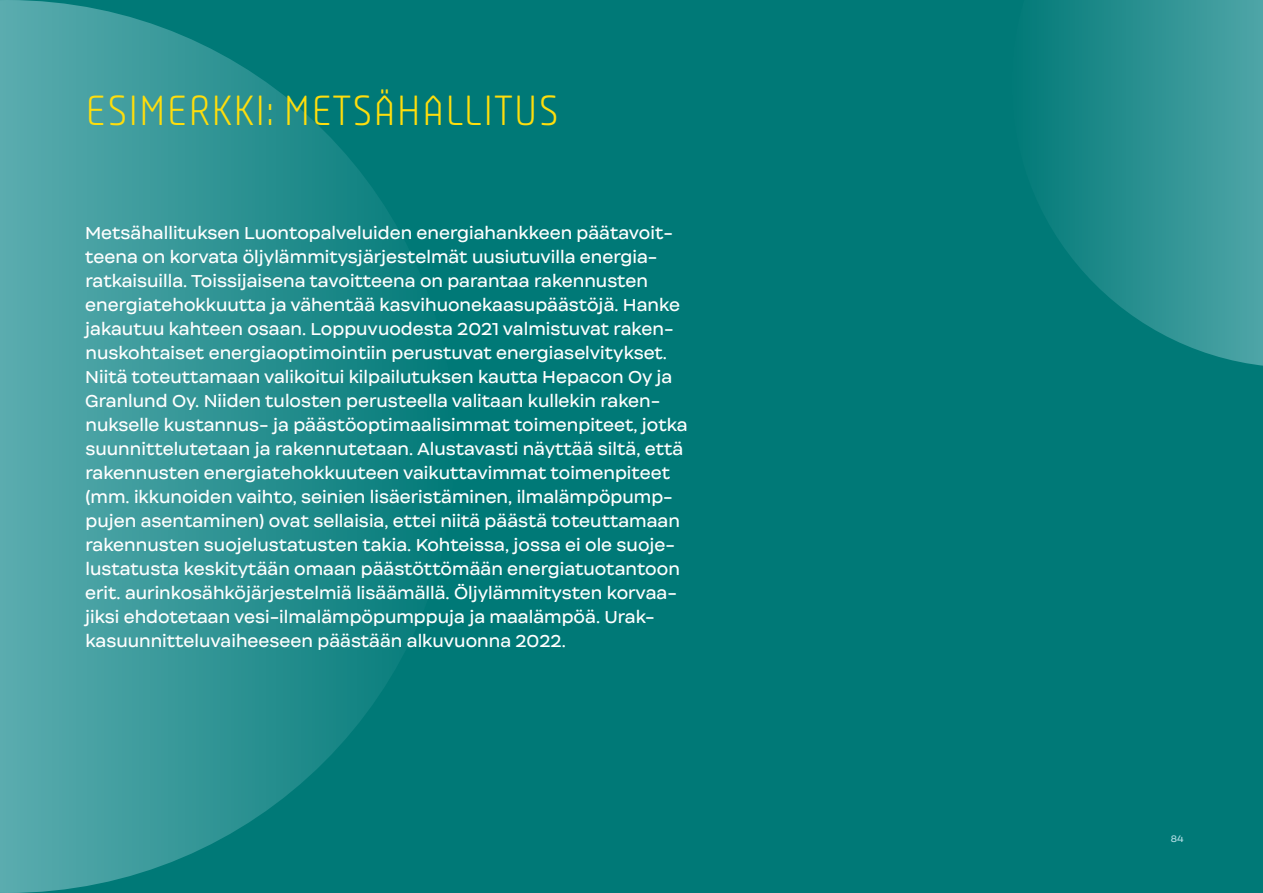
<style>
.page{position:relative;width:1263px;height:893px;background:#007977}
.page>*{position:absolute;margin:0;border:0;box-sizing:border-box;transform-origin:0 0}
.Otsikko__header_2{font:300 42px "Plau";letter-spacing:.01em;color:#ffde0c}
.Ingressi{font:16.5px/24px "Internacional";color:#fff}
.t1{font:9px "Internacional";color:#b1dde4}
</style>
<div class="page">
<svg style="left:0;top:0;width:406px;height:893px"></svg>
<svg style="left:1044px;top:0;width:219px;height:366px"></svg>
<p class="Otsikko__header_2" style="left:85px;top:86px;width:475px">ESIMERKKI: METSÄHALLITUS</p>
<p class="Ingressi" style="left:85px;top:221px;width:604px">Metsähallituksen Luontopalveluiden energiahankkeen päätavoit&shy;teena on korvata öljylämmitysjärjestelmät uusiutuvilla energia&shy;ratkaisuilla. Toissijaisena tavoitteena on parantaa rakennusten energiatehokkuutta ja vähentää kasvihuonekaasupäästöjä. Hanke jakautuu kahteen osaan. Loppuvuodesta 2021 valmistuvat raken&shy;nuskohtaiset energiaoptimointiin perustuvat energiaselvitykset.<br>Niitä toteuttamaan valikoitui kilpailutuksen kautta Hepacon Oy ja Granlund Oy. Niiden tulosten perusteella valitaan kullekin raken&shy;nukselle kustannus- ja päästöoptimaalisimmat toimenpiteet, jotka suunnittelutetaan ja rakennutetaan. Alustavasti näyttää siltä, että rakennusten energiatehokkuuteen vaikuttavimmat toimenpiteet (mm. ikkunoiden vaihto, seinien lisäeristäminen, ilmalämpöpump&shy;pujen asentaminen) ovat sellaisia, ettei niitä päästä toteuttamaan rakennusten suojelustatusten takia. Kohteissa, jossa ei ole suoje&shy;lustatusta keskitytään omaan päästöttömään energiatuotantoon erit. aurinkosähköjärjestelmiä lisäämällä. Öljylämmitysten korvaa&shy;jiksi ehdotetaan vesi-ilmalämpöpumppuja ja maalämpöä. Urak&shy;kasuunnitteluvaiheeseen päästään alkuvuonna 2022.</p>
<p class="t1" style="left:1171px;top:833px;width:14px">84</p>
</div>
